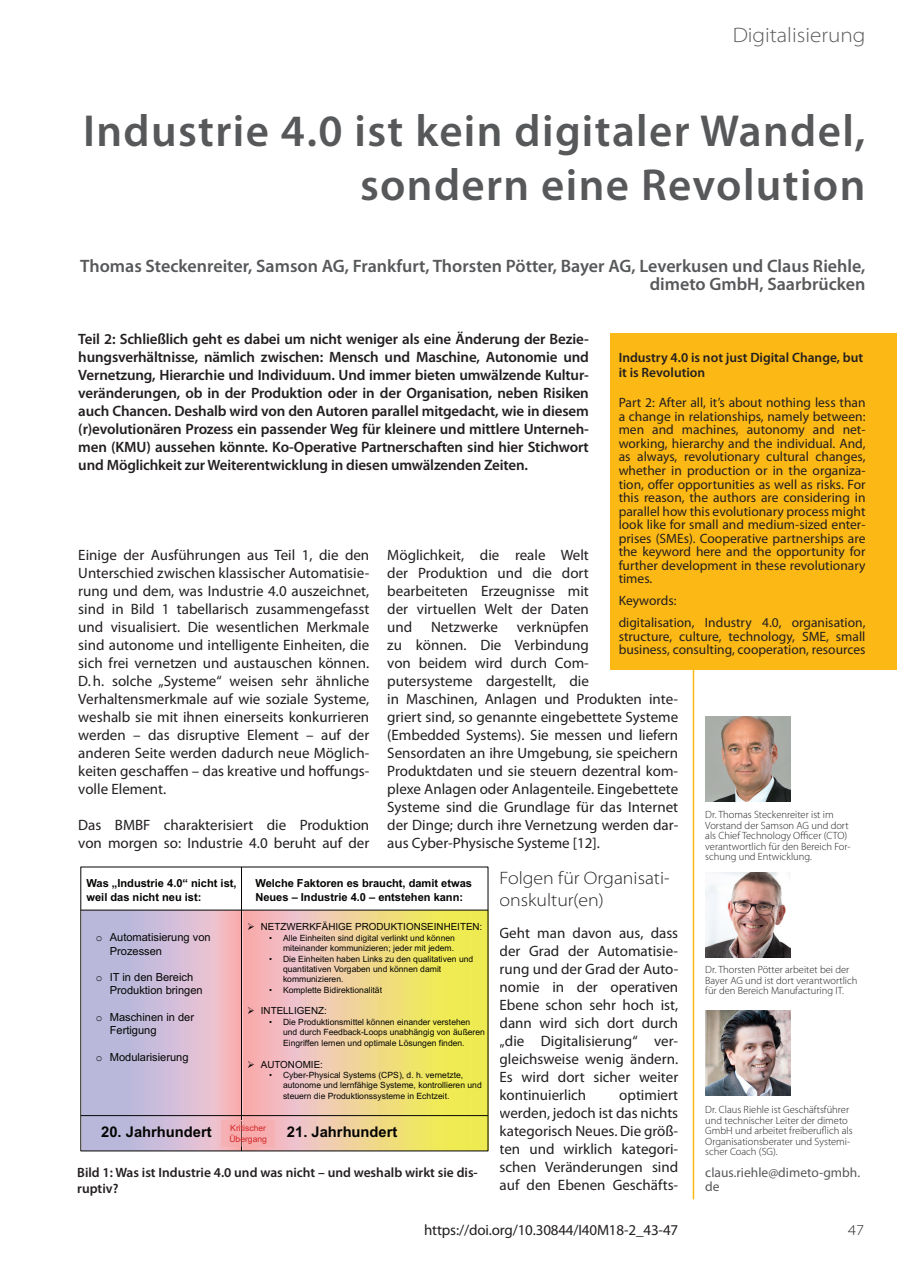
<style>
.page{position:relative;width:897px;height:1267px;background:#fff}
.page>*{position:absolute;margin:0;border:0;box-sizing:border-box;transform-origin:0 0}
.t1{font:600 45px/54px "Myriad Pro";letter-spacing:.03em;color:#57585a;text-align:right}
.t2{font:300 semi-expanded 21px "Myriad Pro";color:#57585a}
.t3{font:600 18px/18px "Myriad Pro";color:#57585a;text-align:right}
.t4{font:300 semi-expanded 18px/21.6px "Myriad Pro";color:#231f20}
.t5{font:15px/18px "Myriad Pro";color:#231f20;text-align:justify}
.t6{font:600 15px/18px "Myriad Pro";letter-spacing:-.01em;color:#231f20;text-align:justify}
.t7{font:300 semi-expanded 15px "Myriad Pro";color:#231f20}
.t8{font:700 14.7px "Arial";color:#040503}
.t9{font:13.5px/13.5px "Myriad Pro";color:#231f20}
.t10{font:600 13.5px/15px "Myriad Pro";color:#231f20}
.t11{font:13.5px/13.5px "Myriad Pro";color:#57585a}
.t12{font:700 11.1px/13.2px "Arial";color:#040503}
.t13{font:11.1px/13.2px "Arial";color:#040503}
.t14{font:300 10.5px/10.5px "Myriad Pro";color:#231f20}
.t15{font:9.9px "Arial";letter-spacing:-.005em;color:#040503}
.t16{font:8.55px/10.4px "Arial";color:#040503}
.t17{font:8.55px/10.4px "Arial";color:#d22527}
.s1{font-family:"Courier New"}
</style>
<div class="page">
<hr style="left:692px;top:114px;width:2px;height:1085px;background:#fcb814">
<div style="left:78px;top:108px;width:787px;height:285px;background:#fff"></div>
<div style="left:610px;top:333px;width:286px;height:336px;background:#fcb814"></div>
<img style="left:705px;top:1010px;width:85px;height:85px">
<img style="left:705px;top:872px;width:85px;height:85px">
<img style="left:705px;top:716px;width:85px;height:85px">
<svg style="left:243px;top:910px;width:246px;height:240px;background:#eed28b"></svg>
<hr style="left:241px;top:867px;width:1px;height:283px;background:#040503">
<hr style="left:81px;top:1115px;width:407px;height:1px;background:#040503">
<hr style="left:81px;top:909px;width:407px;height:1px;background:#040503">
<img style="left:243px;top:1120px;width:32px;height:26px">
<svg style="left:82px;top:910px;width:161px;height:240px;background:#ceb8d1"></svg>
<h2 class="t2" style="left:732px;top:23px;width:134px">Digitalisierung</h2>
<h1 class="t1" style="left:83px;top:104px;width:783px">Industrie 4.0 ist kein digitaler Wandel, sondern eine Revolution</h1>
<p class="t3" style="left:80px;top:257px;width:786px">Thomas Steckenreiter, Samson AG, Frankfurt, Thorsten Pötter, Bayer AG, Leverkusen und Claus Riehle, dimeto GmbH, Saarbrücken</p>
<p class="t6" style="left:78px;top:330px;width:512px">Teil 2: Schließlich geht es dabei um nicht weniger als eine Änderung der Bezie&shy;hungsverhältnisse, nämlich zwischen: Mensch und Maschine, Autonomie und Vernetzung, Hierarchie und Individuum. Und immer bieten umwälzende Kultur&shy;veränderungen, ob in der Produktion oder in der Organisation, neben Risiken auch Chancen. Deshalb wird von den Autoren parallel mitgedacht, wie in diesem (r)evolutionären Prozess ein passender Weg für kleinere und mittlere Unterneh&shy;men (KMU) aussehen könnte. Ko-Operative Partnerschaften sind hier Stichwort und Möglichkeit zur Weiterentwicklung in diesen umwälzenden Zeiten.</p>
<p class="t10" style="left:618px;top:350px;width:246px">Industry 4.0 is not just Digital Change, but it is Revolution</p>
<p class="t9" style="left:618px;top:396px;width:248px;text-align:justify">Part 2: After all, it’s about nothing less than a change in relationships, namely between: men and machines, autonomy and net&shy;working, hierarchy and the individual. And, as always, revolutionary cultural changes, whether in production or in the organiza&shy;tion, offer opportunities as well as risks. For this reason, the authors are considering in parallel how this evolutionary process might look like for small and medium-sized enter&shy;prises (SMEs). Cooperative partnerships are the keyword here and the opportunity for further development in these revolutionary times.</p>
<p class="t9" style="left:618px;top:589px;width:248px;line-height:22px">Keywords:<br>digitalisation, Industry 4.0, organisation,</p>
<p class="t9" style="left:618px;top:629px;width:248px">structure, culture, technology, SME, small business, consulting, cooperation, resources</p>
<p class="t5" style="left:78px;top:546px;width:292px">Einige der Ausführungen aus Teil 1, die den Unterschied zwischen klassischer Automatisie&shy;rung und dem, was Industrie 4.0 auszeichnet, sind in Bild 1 tabellarisch zusammengefasst und visualisiert. Die wesentlichen Merkmale sind autonome und intelligente Einheiten, die sich frei vernetzen und austauschen können.<br>D. h. solche „Systeme“ weisen sehr ähnliche Verhaltensmerkmale auf wie soziale Systeme, weshalb sie mit ihnen einerseits konkurrieren werden – das disruptive Element – auf der anderen Seite werden dadurch neue Möglich&shy;keiten geschaffen – das kreative und hoffungs&shy;volle Element.</p>
<p class="t5" style="left:78px;top:816px;width:292px">Das BMBF charakterisiert die Produktion von morgen so: Industrie 4.0 beruht auf der</p>
<p class="t5" style="left:387px;top:546px;width:292px;text-align:left">Möglichkeit, die reale Welt<br>der Produktion und die dort<br>bearbeiteten Erzeugnisse mit<br>der virtuellen Welt der Daten<br>und Netzwerke verknüpfen<br>zu können. Die Verbindung<br>von beidem wird durch Com-<br>putersysteme dargestellt, die<br>in Maschinen, Anlagen und Produkten inte&shy;griert sind, so genannte eingebettete Systeme (Embedded Systems). Sie messen und liefern Sensordaten an ihre Umgebung, sie speichern Produktdaten und sie steuern dezentral kom&shy;plexe Anlagen oder Anlagenteile. Eingebettete Systeme sind die Grundlage für das Internet der Dinge; durch ihre Vernetzung werden dar&shy;aus Cyber-Physische Systeme [12].</p>
<p class="t4" style="left:499px;top:867px;width:171px">Folgen für Organisati&shy;onskultur(en)</p>
<p class="t5" style="left:499px;top:924px;width:180px">Geht man davon aus, dass der Grad der Automatisie&shy;rung und der Grad der Auto&shy;nomie in der operativen Ebene schon sehr hoch ist, dann wird sich dort durch „die Digitalisierung“ ver&shy;gleichsweise wenig ändern.<br>Es wird dort sicher weiter kontinuierlich</p>
<p class="t14" style="left:705px;top:809px;width:147px">Dr. Thomas Steckenreiter ist im<br>Vorstand der Samson AG und dort als Chief Technology Officer (CTO) verantwortlich für den Bereich For&shy;schung und Entwicklung.</p>
<p class="t12" style="left:86px;top:877px;width:151px">Was „Industrie 4.0“ nicht ist, weil das nicht neu ist:</p>
<p class="t12" style="left:255px;top:877px;width:218px">Welche Faktoren es braucht, damit etwas<br>Neues – Industrie 4.0 – entstehen kann:</p>
<p class="t13" style="left:110px;top:930px;width:102px;text-indent:-14px"><span class="s1">o</span> Automatisierung von<br>Prozessen</p>
<p class="t13" style="left:110px;top:970px;width:94px;text-indent:-14px"><span class="s1">o</span> IT in den Bereich<br>Produktion bringen</p>
<p class="t13" style="left:110px;top:1010px;width:86px;text-indent:-14px"><span class="s1">o</span> Maschinen in der<br>Fertigung</p>
<p class="t13" style="left:96px;top:1050px;width:94px"><span class="s1">o</span> Modularisierung</p>
<p class="t15" style="left:247px;top:919px;width:237px">➢ NETZWERKFÄHIGE PRODUKTIONSEINHEITEN:</p>
<p class="t16" style="left:269px;top:932px;width:187px;text-align:right">• Alle Einheiten sind digital verlinkt und können miteinander kommunizieren; jeder mit jedem.</p>
<p class="t16" style="left:283px;top:953px;width:192px;text-indent:-14px">• Die Einheiten haben Links zu den qualitativen und quantitativen Vorgaben und können damit kommunizieren.</p>
<p class="t16" style="left:269px;top:984px;width:114px">• Komplette Bidirektionalität</p>
<p class="t15" style="left:247px;top:1004px;width:81px">➢ INTELLIGENZ:</p>
<p class="t16" style="left:283px;top:1016px;width:203px;text-indent:-14px">• Die Produktionsmittel können einander verstehen und durch Feedback-Loops unabhängig von äußeren<br>Eingriffen lernen und optimale Lösungen finden.</p>
<p class="t15" style="left:247px;top:1057px;width:77px">➢ AUTONOMIE:</p>
<p class="t16" style="left:283px;top:1069px;width:200px;text-indent:-14px">• Cyber-Physical Systems (CPS), d. h. vernetzte, autonome und lernfähige Systeme, kontrollieren und steuern die Produktionssysteme in Echtzeit.</p>
<p class="t17" style="left:229px;top:1122px;width:39px">Kritischer<br>Übergang</p>
<p class="t10" style="left:77px;top:1164px;width:402px;line-height:16.2px">Bild 1: Was ist Industrie 4.0 und was nicht – und weshalb wirkt sie dis&shy;ruptiv?</p>
<p class="t14" style="left:705px;top:964px;width:154px">Dr. Thorsten Pötter arbeitet bei der<br>Bayer AG und ist dort verantwortlich für den Bereich Manufacturing IT.</p>
<p class="t5" style="left:499px;top:1086px;width:180px;text-indent:120px">optimiert werden, jedoch ist das nichts kategorisch Neues. Die größ&shy;ten und wirklich kategori&shy;schen Veränderungen sind auf den Ebenen Geschäfts-</p>
<p class="t14" style="left:705px;top:1104px;width:149px">Dr. Claus Riehle ist Geschäftsführer und technischer Leiter der dimeto<br>GmbH und arbeitet freiberuflich als<br>Organisationsberater und Systemi&shy;scher Coach (SG).</p>
<p class="t11" style="left:705px;top:1166px;width:156px">claus.riehle@dimeto-gmbh. de</p>
<p class="t8" style="left:101px;top:1121px;width:112px">20. Jahrhundert</p>
<p class="t8" style="left:287px;top:1121px;width:112px">21. Jahrhundert</p>
<p class="t5" style="left:424px;top:1220px;width:255px">https://doi.org/10.30844/I40M18-2_43-47</p>
<p class="t7" style="left:847px;top:1221px;width:17px">47</p>
</div>
